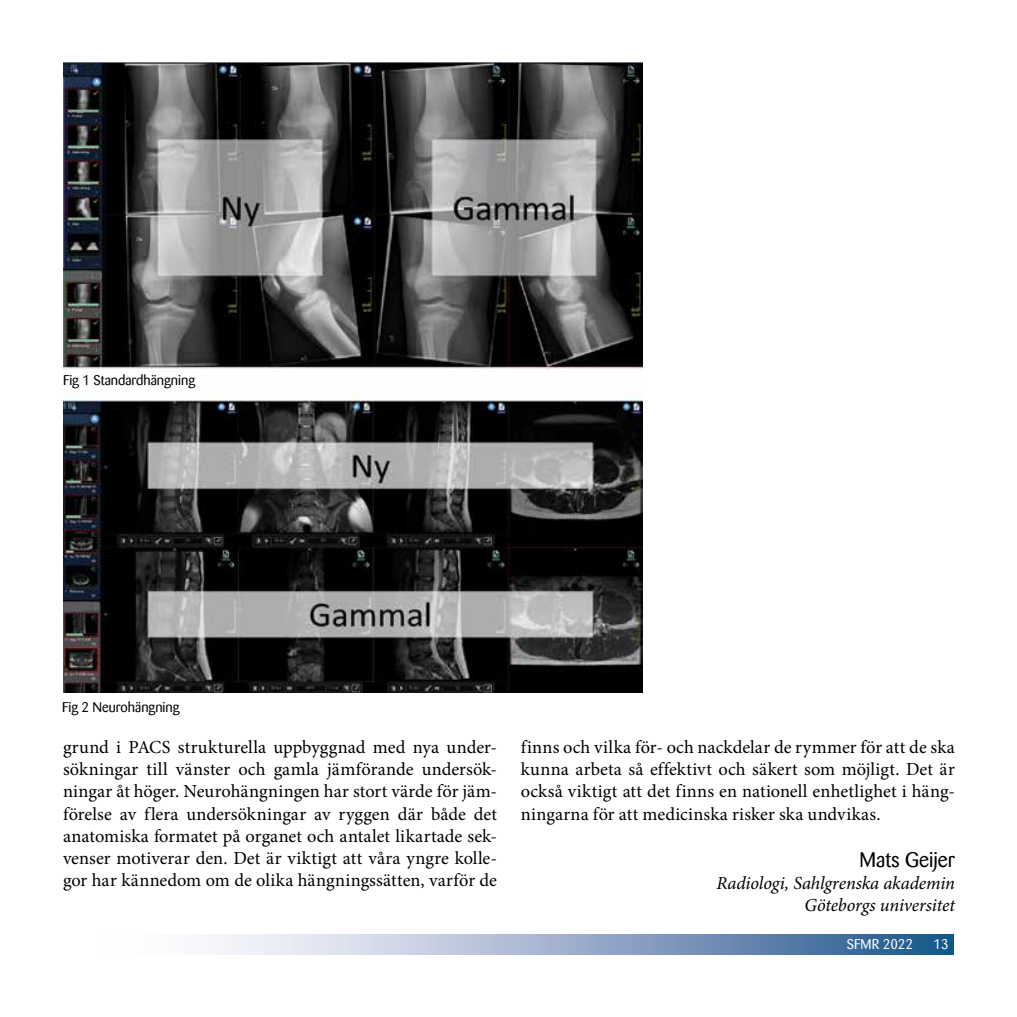
<style>
.page{position:relative;width:1017px;height:1017px;background:#fff}
.page>*{position:absolute;margin:0;border:0;box-sizing:border-box;transform-origin:0 0}
.t1{font:21px "Barmeno";color:#000}
.t2{font:18.38px/22.1px "Minion Pro";letter-spacing:.005em;color:#000;text-align:justify}
.t3{font:italic 18.38px/22.1px "Minion Pro";letter-spacing:-.005em;color:#000;text-align:right}
.t4{font:14px "Barmeno";color:#000}
.t5{font:14px "Barmeno";color:#fff}
</style>
<div class="page">
<img style="left:63px;top:396px;width:580px;height:296px">
<img style="left:63px;top:62px;width:579px;height:308px">
<svg style="left:214px;top:934px;width:740px;height:20px;background:#93aac7"></svg>
<p class="t4" style="left:63px;top:372px;width:134px">Fig 1 Standardhängning</p>
<p class="t4" style="left:62px;top:699px;width:119px">Fig 2 Neurohängning</p>
<p class="t2" style="left:63px;top:737px;width:436px">grund i PACS strukturella uppbyggnad med nya under&shy;sökningar till vänster och gamla jämförande undersök&shy;ningar åt höger. Neurohängningen har stort värde för jäm&shy;förelse av flera undersökningar av ryggen där både det anatomiska formatet på organet och antalet likartade sek&shy;venser motiverar den. Det är viktigt att våra yngre kolle&shy;gor har kännedom om de olika hängningssätten, varför de</p>
<p class="t2" style="left:521px;top:737px;width:436px">finns och vilka för- och nackdelar de rymmer för att de ska kunna arbeta så effektivt och säkert som möjligt. Det är också viktigt att det finns en nationell enhetlighet i häng&shy;ningarna för att medicinska risker ska undvikas.</p>
<p class="t1" style="left:860px;top:847px;width:97px">Mats Geijer</p>
<p class="t3" style="left:716px;top:872px;width:240px">Radiologi, Sahlgrenska akademin<br>Göteborgs universitet</p>
<p class="t5" style="left:847px;top:936px;width:68px">SFMR 2022</p>
<p class="t5" style="left:934px;top:936px;width:17px">13</p>
</div>
